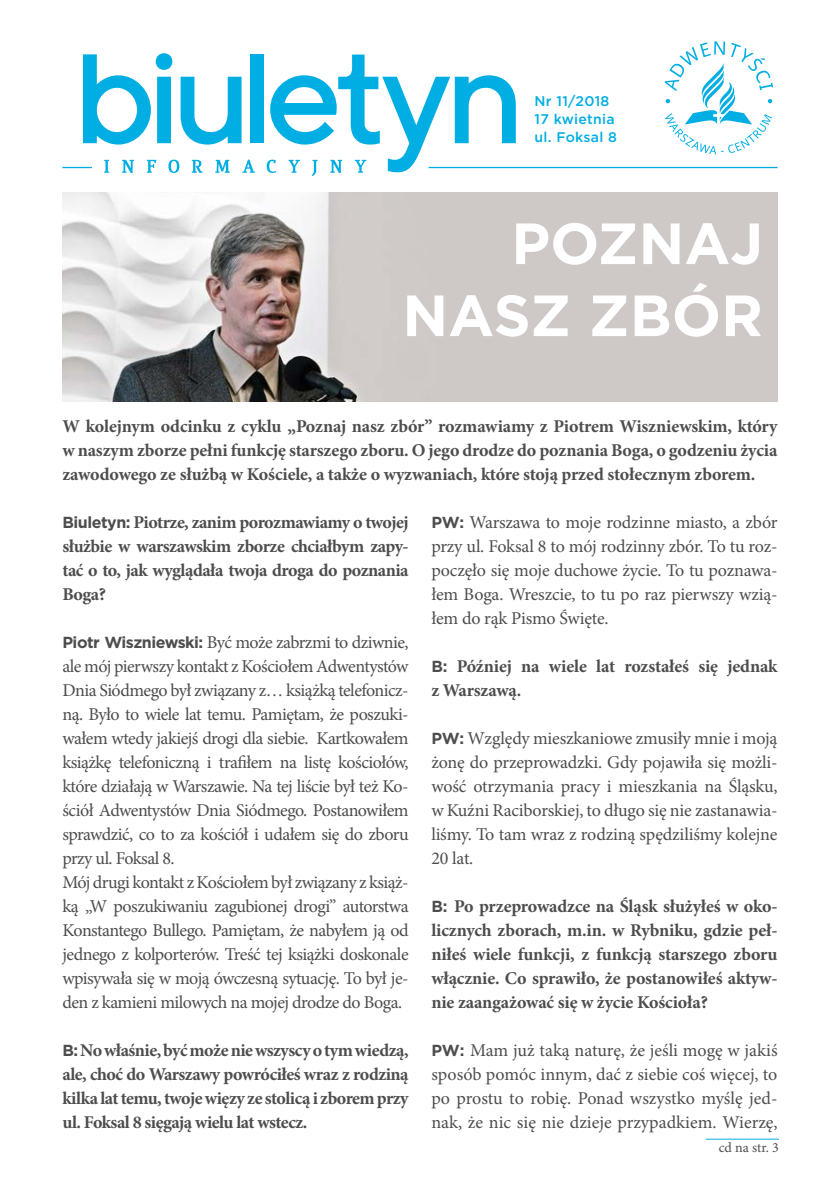
<style>
.page{position:relative;width:840px;height:1191px;background:#fff}
.page>*{position:absolute;margin:0;border:0;box-sizing:border-box;transform-origin:0 0}
.t1{font:700 58px/72px "Gotham";color:#fff;text-align:right}
.t2{font:18px/24px "Minion Pro";letter-spacing:-.03em;color:#4d4d4f;text-align:justify}
.t3{font:700 18px/24px "Minion Pro";letter-spacing:-.015em;color:#4d4d4f;text-align:justify}
.t4{font:500 14px/18px "Gotham";letter-spacing:.02em;color:#00aee3}
.t5{font:14px "Minion Pro";color:#4d4d4f}
.s1{font-family:"Gotham";font-size:16px}
.s2{font-family:"Gotham";font-weight:700;font-size:16px}
</style>
<div class="page">
<svg style="left:83px;top:53px;width:89px;height:92px"></svg>
<svg style="left:180px;top:77px;width:61px;height:68px"></svg>
<div style="left:249px;top:54px;width:14px;height:89px;background:#00aee3"></div>
<svg style="left:104px;top:160px;width:5px;height:13px"></svg>
<svg style="left:122px;top:160px;width:12px;height:13px"></svg>
<svg style="left:147px;top:160px;width:9px;height:13px"></svg>
<svg style="left:168px;top:160px;width:11px;height:13px"></svg>
<svg style="left:191px;top:160px;width:12px;height:13px"></svg>
<svg style="left:215px;top:160px;width:15px;height:13px"></svg>
<svg style="left:242px;top:160px;width:13px;height:13px"></svg>
<svg style="left:266px;top:55px;width:249px;height:121px"></svg>
<hr style="left:62px;top:167px;width:30px;height:1px;background:#00aee3">
<hr style="left:428px;top:167px;width:349px;height:1px;background:#00aee3">
<svg style="left:664px;top:41px;width:108px;height:113px"></svg>
<img style="left:62px;top:192px;width:715px;height:209px">
<hr style="left:705px;top:1138px;width:73px;height:1px;background:#00aee3">
<p class="t4" style="left:534px;top:92px;width:84px">Nr 11/2018<br>17 kwietnia ul. Foksal 8</p>
<h1 class="t1" style="left:402px;top:207px;width:362px">POZNAJ<br>NASZ ZBÓR</h1>
<p class="t3" style="left:62px;top:414px;width:716px">W kolejnym odcinku z cyklu „Poznaj nasz zbór” rozmawiamy z Piotrem Wiszniewskim, który w naszym zborze pełni funkcję starszego zboru. O jego drodze do poznania Boga, o godzeniu życia zawodowego ze służbą w Kościele, a także o wyzwaniach, które stoją przed stołecznym zborem.</p>
<p class="t3" style="left:62px;top:510px;width:347px"><span class="s1">Biuletyn:</span> Piotrze, zanim porozmawiamy o twojej służbie w warszawskim zborze chciałbym zapy&shy;tać o to, jak wyglądała twoja droga do poznania Boga?</p>
<p class="t2" style="left:62px;top:630px;width:347px;text-align:left"><span class="s2">Piotr Wiszniewski:</span> Być może zabrzmi to dziwnie, ale mój pierwszy kontakt z Kościołem Adwentystów Dnia Siódmego był związany z… książką telefonicz&shy;ną. Było to wiele lat temu. Pamiętam, że poszuki&shy;wałem wtedy jakiejś drogi dla siebie. Kartkowałem książkę telefoniczną i trafiłem na listę kościołów, które działają w Warszawie. Na tej liście był też Ko&shy;ściół Adwentystów Dnia Siódmego. Postanowiłem sprawdzić, co to za kościół i udałem się do zboru przy ul. Foksal 8.<br>Mój drugi kontakt z Kościołem był związany z książ&shy;ką „W poszukiwaniu zagubionej drogi” autorstwa Konstantego Bullego. Pamiętam, że nabyłem ją od jednego z kolporterów. Treść tej książki doskonale wpisywała się w moją ówczesną sytuację. To był je&shy;den z kamieni milowych na mojej drodze do Boga.</p>
<p class="t3" style="left:62px;top:1038px;width:347px"><span class="s1">B:</span> No właśnie, być może nie wszyscy o tym wiedzą, ale, choć do Warszawy powróciłeś wraz z rodziną kilka lat temu, twoje więzy ze stolicą i zborem przy ul. Foksal 8 sięgają wielu lat wstecz.</p>
<p class="t2" style="left:431px;top:510px;width:347px"><span class="s2">PW:</span> Warszawa to moje rodzinne miasto, a zbór przy ul. Foksal 8 to mój rodzinny zbór. To tu roz&shy;poczęło się moje duchowe życie. To tu poznawa&shy;łem Boga. Wreszcie, to tu po raz pierwszy wzią&shy;łem do rąk Pismo Święte.</p>
<p class="t3" style="left:431px;top:654px;width:347px"><span class="s1">B:</span> Później na wiele lat rozstałeś się jednak z Warszawą.</p>
<p class="t2" style="left:431px;top:726px;width:347px"><span class="s2">PW:</span> Względy mieszkaniowe zmusiły mnie i moją żonę do przeprowadzki. Gdy pojawiła się możli&shy;wość otrzymania pracy i mieszkania na Śląsku, w Kuźni Raciborskiej, to długo się nie zastanawia&shy;liśmy. To tam wraz z rodziną spędziliśmy kolejne 20 lat.</p>
<p class="t3" style="left:431px;top:894px;width:347px"><span class="s1">B:</span> Po przeprowadzce na Śląsk służyłeś w oko&shy;licznych zborach, m.in. w Rybniku, gdzie peł&shy;niłeś wiele funkcji, z funkcją starszego zboru włącznie. Co sprawiło, że postanowiłeś aktyw&shy;nie zaangażować się w życie Kościoła?</p>
<p class="t2" style="left:431px;top:1038px;width:347px"><span class="s2">PW:</span> Mam już taką naturę, że jeśli mogę w jakiś sposób pomóc innym, dać z siebie coś więcej, to po prostu to robię. Ponad wszystko myślę jed&shy;nak, że nic się nie dzieje przypadkiem. Wierzę,</p>
<p class="t5" style="left:718px;top:1138px;width:62px">cd na str. 3</p>
</div>
